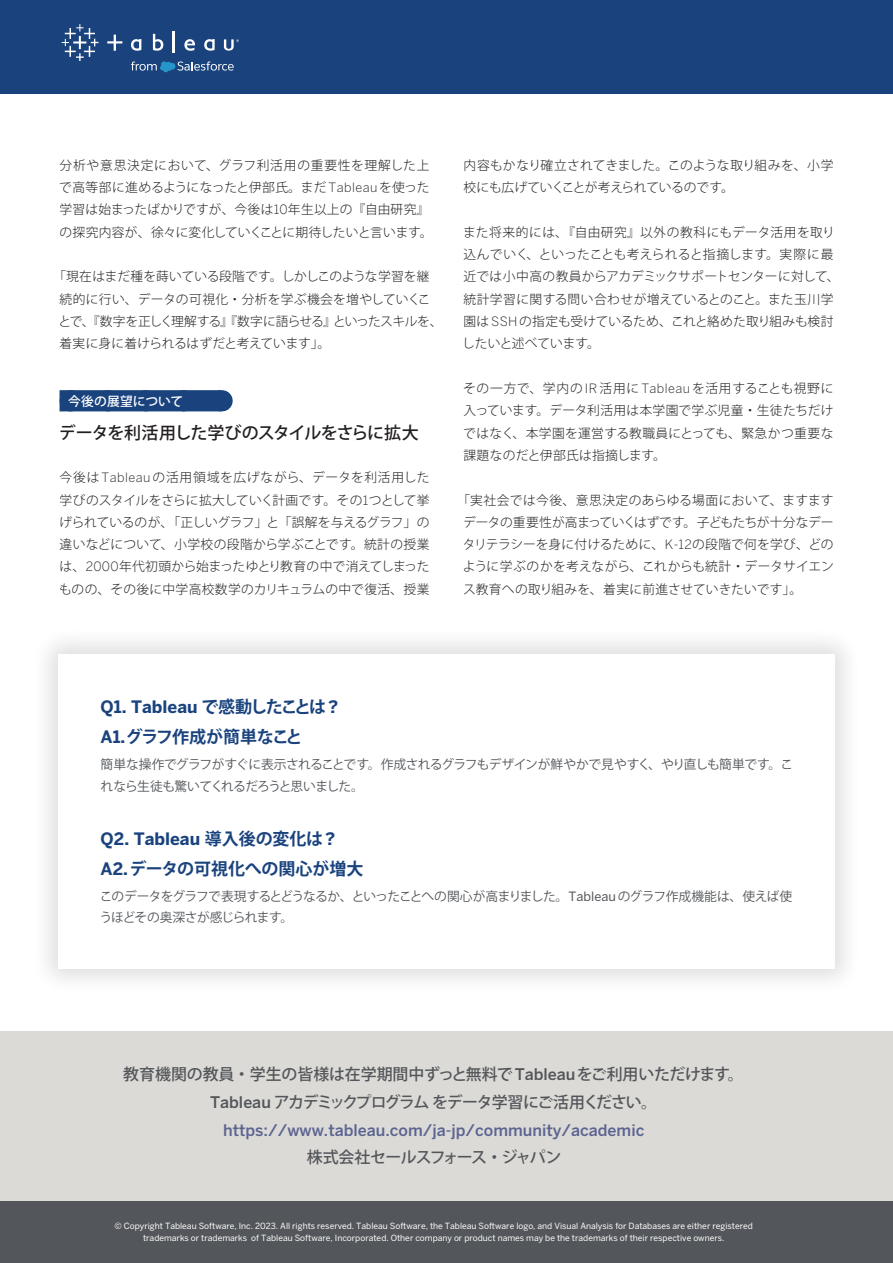
<style>
.page{position:relative;width:893px;height:1263px;background:#fff}
.page>*{position:absolute;margin:0;border:0;box-sizing:border-box;transform-origin:0 0}
.t1{font:700 16.95px "Benton Sans";color:#1a437e}
.t2{font:500 16.95px "Koz Go Pro";letter-spacing:-.055em;color:#231f20}
.t3{font:700 16.95px "Koz Go Pro";letter-spacing:-.01em;color:#1a437e}
.t4{font:700 16.95px "Koz Go Pro";letter-spacing:-.035em;color:#1a437e}
.t5{font:500 15.9px/27.6px "Koz Go Pro";letter-spacing:-.03em;color:#53565a;text-align:center}
.t6{font:500 15.9px "Benton Sans";color:#5b6491}
.t7{font:500 15.9px "Koz Go Pro";letter-spacing:-.055em;color:#53565a}
.t8{font:300 12.75px/22.4px "Koz Go Pro";letter-spacing:.005em;color:#231f20;text-align:justify}
.t9{font:300 12.75px/22.4px "Koz Go Pro";letter-spacing:-.015em;color:#231f20}
.t10{font:12.75px/21.3px "Koz Go Pro";letter-spacing:-.045em;color:#53565a}
.t11{font:500 12.75px "Koz Go Pro";letter-spacing:.01em;color:#fff}
.t12{font:8.55px/11.7px "Benton Sans";color:#fff;text-align:center}
.s1{font-family:"Benton Sans"}
.s2{font-family:"Koz Go Pro"}
</style>
<div class="page">
<div style="left:60px;top:390px;width:161px;height:21px;background:#1a437e"></div>
<svg style="left:109px;top:390px;width:93px;height:1px"></svg>
<svg style="left:221px;top:390px;width:1px;height:21px"></svg>
<div style="left:0;top:0;width:893px;height:94px;background:#1a437e"></div>
<svg style="left:131px;top:61px;width:103px;height:11px"></svg>
<svg style="left:62px;top:24px;width:36px;height:37px"></svg>
<svg style="left:153px;top:34px;width:10px;height:17px"></svg>
<hr style="left:172px;top:32px;width:3px;height:21px;background:#fff">
<svg style="left:184px;top:39px;width:11px;height:12px"></svg>
<svg style="left:131px;top:39px;width:10px;height:12px"></svg>
<svg style="left:204px;top:39px;width:11px;height:12px"></svg>
<svg style="left:107px;top:35px;width:15px;height:16px"></svg>
<svg style="left:224px;top:39px;width:15px;height:12px"></svg>
<div style="left:0;top:1031px;width:893px;height:232px;background:#dcdad6"></div>
<div style="left:0;top:1201px;width:893px;height:62px;background:#53565a"></div>
<div style="left:31px;top:627px;width:831px;height:369px;background:#231f20;opacity:.15"></div>
<svg style="left:58px;top:654px;width:776px;height:314px"></svg>
<p class="t8" style="left:59px;top:154px;width:375px;text-align:left">分析や意思決定において、グラフ利活用の重要性を理解した上で高等部に進めるようになったと伊部氏。まだ<span class="s1">Tableau</span>を使った学習は始まったばかりですが、今後は<span class="s1">10</span>年生以上の『自由研究』の探究内容が、徐々に変化していくことに期待したいと言います。</p>
<p class="t9" style="left:58px;top:265px;width:386px;text-indent:-5px">「現在はまだ種を蒔いている段階です。しかしこのような学習を継続的に行い、データの可視化・分析を学ぶ機会を増やしていくことで、『数字を正しく理解する』『数字に語らせる』といったスキルを、着実に身に着けられるはずだと考えています」。</p>
<p class="t11" style="left:68px;top:393px;width:117px">今後の展望について</p>
<h1 class="t2" style="left:59px;top:422px;width:361px">データを利活用した学びのスタイルをさらに拡大</h1>
<p class="t8" style="left:59px;top:466px;width:372px">今後は<span class="s1">Tableau</span>の活用領域を広げながら、データを利活用した学びのスタイルをさらに拡大していく計画です。その<span class="s1">1</span>つとして挙げられているのが、「正しいグラフ」と「誤解を与えるグラフ」の違いなどについて、小学校の段階から学ぶことです。統計の授業は、<span class="s1">2000</span>年代初頭から始まったゆとり教育の中で消えてしまったものの、その後に中学高校数学のカリキュラムの中で復活、授業</p>
<p class="t9" style="left:463px;top:154px;width:371px">内容もかなり確立されてきました。このような取り組みを、小学校にも広げていくことが考えられているのです。</p>
<p class="t8" style="left:462px;top:221px;width:379px;text-align:left">また将来的には、『自由研究』以外の教科にもデータ活用を取り込んでいく、といったことも考えられると指摘します。実際に最近では小中高の教員からアカデミックサポートセンターに対して、統計学習に関する問い合わせが増えているとのこと。また玉川学園は<span class="s1">SSH</span>の指定も受けているため、これと絡めた取り組みも検討したいと述べています。</p>
<p class="t8" style="left:463px;top:377px;width:372px">その一方で、学内の<span class="s1">IR</span>活用に<span class="s1">Tableau</span>を活用することも視野に入っています。データ利活用は本学園で学ぶ児童・生徒たちだけではなく、本学園を運営する教職員にとっても、緊急かつ重要な課題なのだと伊部氏は指摘します。</p>
<p class="t8" style="left:463px;top:489px;width:372px;text-indent:-5px">「実社会では今後、意思決定のあらゆる場面において、ますますデータの重要性が高まっていくはずです。子どもたちが十分なデータリテラシーを身に付けるために、<span class="s1">K-12</span>の段階で何を学び、どのように学ぶのかを考えながら、これからも統計・データサイエンス教育への取り組みを、着実に前進させていきたいです」。</p>
<h1 class="t1" style="left:101px;top:697px;width:239px">Q1. Tableau <span class="s2">で感動したことは</span>?</h1>
<h1 class="t4" style="left:101px;top:726px;width:203px"><span class="s1">A1.</span>グラフ作成が簡単なこと</h1>
<p class="t10" style="left:101px;top:754px;width:694px">簡単な操作でグラフがすぐに表示されることです。作成されるグラフもデザインが鮮やかで見やすく、やり直しも簡単です。これなら生徒も驚いてくれるだろうと思いました。</p>
<h1 class="t1" style="left:101px;top:829px;width:236px">Q2. Tableau <span class="s2">導入後の変化は</span>?</h1>
<h1 class="t3" style="left:101px;top:858px;width:264px"><span class="s1">A2.</span>データの可視化への関心が増大</h1>
<p class="t10" style="left:99px;top:886px;width:694px">このデータをグラフで表現するとどうなるか、といったことへの関心が高まりました。<span class="s1">Tableau</span> のグラフ作成機能は、使えば使うほどその奥深さが感じられます。</p>
<p class="t5" style="left:123px;top:1061px;width:622px">教育機関の教員・学生の皆様は在学期間中ずっと無料で<span class="s1">Tableau</span>をご利用いただけます。<br><span class="s1">Tableau</span> アカデミックプログラムをデータ学習にご活用ください。</p>
<p class="t6" style="left:223px;top:1120px;width:423px">https://www.tableau.com/ja-jp/community/academic</p>
<p class="t7" style="left:307px;top:1147px;width:256px">株式会社セールスフォース・ジャパン</p>
<p class="t12" style="left:115px;top:1220px;width:640px">© Copyright Tableau Software, Inc. 2023. All rights reserved. Tableau Software, the Tableau Software logo, and Visual Analysis for Databases are either registered trademarks or trademarks of Tableau Software, Incorporated. Other company or product names may be the trademarks of their respective owners.</p>
</div>
